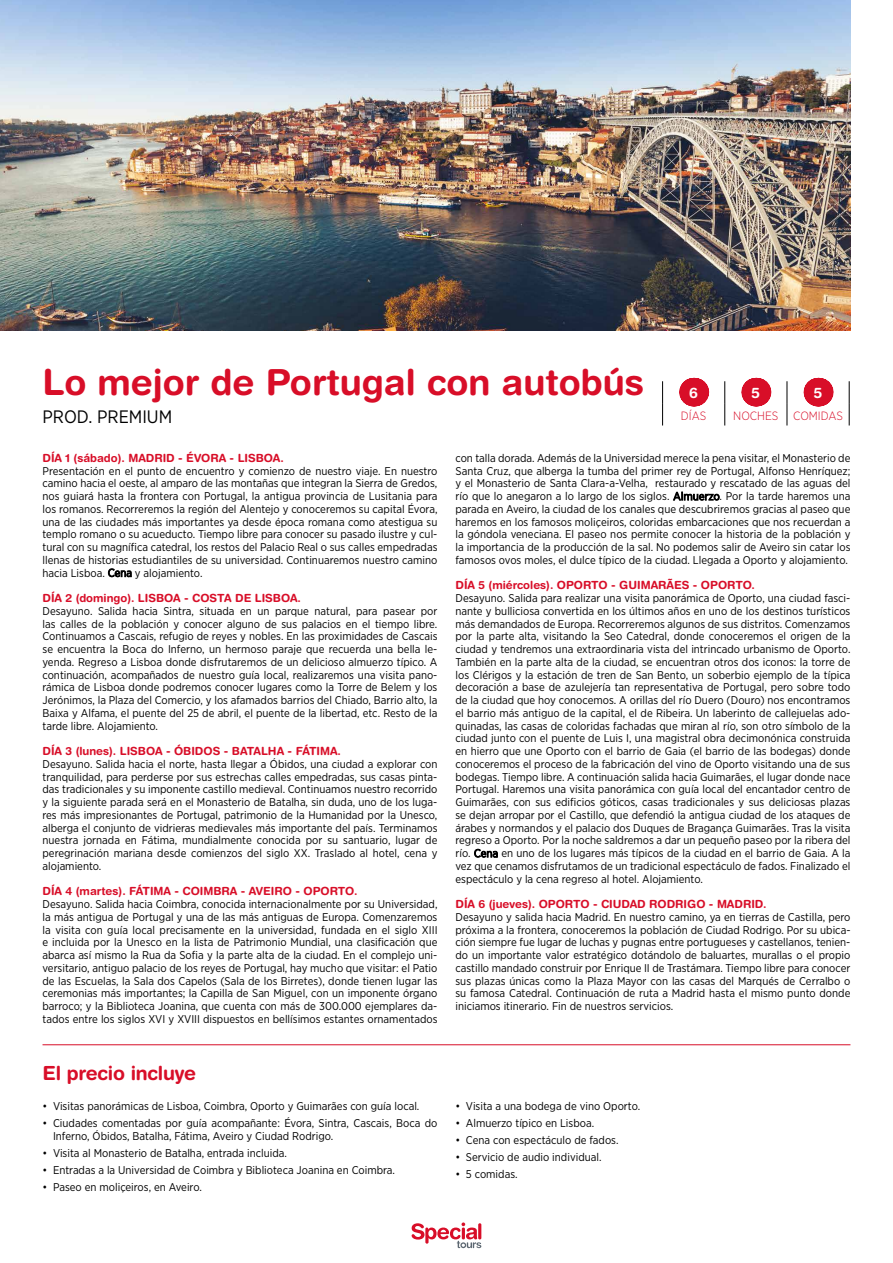
<style>
.page{position:relative;width:893px;height:1263px;background:#fff}
.page>*{position:absolute;margin:0;border:0;box-sizing:border-box;transform-origin:0 0}
.t1{font:700 36px "Helvetica Rounded LT Std";color:#d80e28}
.t2{font:700 19.5px "Helvetica Rounded LT Std";letter-spacing:-.01em;color:#d80e28}
.t3{font:18px "Gotham Narrow";color:#000}
.t4{font:700 14.55px "Helvetica Rounded LT Std";color:#fff}
.t5{font:300 12px "Gotham Narrow";color:#d80e28}
.t6{font:11.25px/12.8px "Gotham Narrow";color:#000;text-align:justify}
.t7{font:700 11.25px "Helvetica Rounded LT Std";color:#d80e28}
</style>
<div class="page">
<hr style="left:43px;top:1044px;width:807px;height:1px;background:#d80e28">
<svg style="left:662px;top:381px;width:1px;height:44px"></svg>
<svg style="left:724px;top:381px;width:1px;height:44px"></svg>
<svg style="left:787px;top:381px;width:1px;height:44px"></svg>
<svg style="left:849px;top:381px;width:1px;height:44px"></svg>
<svg style="left:693px;top:378px;width:2px;height:28px"></svg>
<svg style="left:756px;top:378px;width:1px;height:28px"></svg>
<svg style="left:818px;top:378px;width:1px;height:28px"></svg>
<svg style="left:412px;top:1222px;width:69px;height:26px"></svg>
<img style="left:0;top:0;width:850px;height:330px">
<h1 class="t1" style="left:43px;top:360px;width:603px">Lo mejor de Portugal con autobús</h1>
<h3 class="t3" style="left:43px;top:405px;width:131px">PROD. PREMIUM</h3>
<p class="t7" style="left:43px;top:451px;width:243px">DÍA 1 (sábado). MADRID - ÉVORA - LISBOA.</p>
<p class="t6" style="left:43px;top:464px;width:396px">Presentación en el punto de encuentro y comienzo de nuestro viaje. En nuestro camino hacia el oeste, al amparo de las montañas que integran la Sierra de Gredos, nos guiará hasta la frontera con Portugal, la antigua provincia de Lusitania para los romanos. Recorreremos la región del Alentejo y conoceremos su capital Évora, una de las ciudades más importantes ya desde época romana como atestigua su templo romano o su acueducto. Tiempo libre para conocer su pasado ilustre y cul&shy;tural con su magnífica catedral, los restos del Palacio Real o sus calles empedradas llenas de historias estudiantiles de su universidad. Continuaremos nuestro camino hacia Lisboa. Cena y alojamiento.</p>
<p class="t7" style="left:43px;top:591px;width:260px">DÍA 2 (domingo). LISBOA - COSTA DE LISBOA.</p>
<p class="t6" style="left:43px;top:604px;width:396px">Desayuno. Salida hacia Sintra, situada en un parque natural, para pasear por las calles de la población y conocer alguno de sus palacios en el tiempo libre.<br>Continuamos a Cascais, refugio de reyes y nobles. En las proximidades de Cascais se encuentra la Boca do Inferno, un hermoso paraje que recuerda una bella le&shy;yenda. Regreso a Lisboa donde disfrutaremos de un delicioso almuerzo típico. A continuación, acompañados de nuestro guía local, realizaremos una visita pano&shy;rámica de Lisboa donde podremos conocer lugares como la Torre de Belem y los Jerónimos, la Plaza del Comercio, y los afamados barrios del Chiado, Barrio alto, la Baixa y Alfama, el puente del 25 de abril, el puente de la libertad, etc. Resto de la tarde libre. Alojamiento.</p>
<p class="t7" style="left:43px;top:744px;width:300px">DÍA 3 (lunes). LISBOA - ÓBIDOS - BATALHA - FÁTIMA.</p>
<p class="t6" style="left:43px;top:757px;width:396px">Desayuno. Salida hacia el norte, hasta llegar a Óbidos, una ciudad a explorar con tranquilidad, para perderse por sus estrechas calles empedradas, sus casas pinta&shy;das tradicionales y su imponente castillo medieval. Continuamos nuestro recorrido y la siguiente parada será en el Monasterio de Batalha, sin duda, uno de los luga&shy;res más impresionantes de Portugal, patrimonio de la Humanidad por la Unesco, alberga el conjunto de vidrieras medievales más importante del país. Terminamos nuestra jornada en Fátima, mundialmente conocida por su santuario, lugar de peregrinación mariana desde comienzos del siglo XX. Traslado al hotel, cena y alojamiento.</p>
<p class="t7" style="left:43px;top:884px;width:317px">DÍA 4 (martes). FÁTIMA - COIMBRA - AVEIRO - OPORTO.</p>
<p class="t6" style="left:43px;top:897px;width:396px">Desayuno. Salida hacia Coimbra, conocida internacionalmente por su Universidad, la más antigua de Portugal y una de las más antiguas de Europa. Comenzaremos la visita con guía local precisamente en la universidad, fundada en el siglo XIII e incluida por la Unesco en la lista de Patrimonio Mundial, una clasificación que abarca así mismo la Rua da Sofia y la parte alta de la ciudad. En el complejo uni&shy;versitario, antiguo palacio de los reyes de Portugal, hay mucho que visitar: el Patio de las Escuelas, la Sala dos Capelos (Sala de los Birretes), donde tienen lugar las ceremonias más importantes; la Capilla de San Miguel, con un imponente órgano barroco; y la Biblioteca Joanina, que cuenta con más de 300.000 ejemplares da&shy;tados entre los siglos XVI y XVIII dispuestos en bellísimos estantes ornamentados</p>
<p class="t4" style="left:689px;top:384px;width:10px">6</p>
<p class="t4" style="left:752px;top:384px;width:10px">5</p>
<p class="t4" style="left:814px;top:384px;width:10px">5</p>
<p class="t5" style="left:681px;top:408px;width:27px">DÍAS</p>
<p class="t5" style="left:733px;top:408px;width:111px">NOCHES COMIDAS</p>
<p class="t6" style="left:455px;top:451px;width:396px">con talla dorada. Además de la Universidad merece la pena visitar, el Monasterio de Santa Cruz, que alberga la tumba del primer rey de Portugal, Alfonso Henríquez; y el Monasterio de Santa Clara-a-Velha, restaurado y rescatado de las aguas del río que lo anegaron a lo largo de los siglos. Almuerzo. Por la tarde haremos una parada en Aveiro, la ciudad de los canales que descubriremos gracias al paseo que haremos en los famosos moliçeiros, coloridas embarcaciones que nos recuerdan a la góndola veneciana. El paseo nos permite conocer la historia de la población y la importancia de la producción de la sal. No podemos salir de Aveiro sin catar los famosos ovos moles, el dulce típico de la ciudad. Llegada a Oporto y alojamiento.</p>
<p class="t7" style="left:455px;top:579px;width:301px">DÍA 5 (miércoles). OPORTO - GUIMARÃES - OPORTO.</p>
<p class="t6" style="left:455px;top:592px;width:396px">Desayuno. Salida para realizar una visita panorámica de Oporto, una ciudad fasci&shy;nante y bulliciosa convertida en los últimos años en uno de los destinos turísticos más demandados de Europa. Recorreremos algunos de sus distritos. Comenzamos por la parte alta, visitando la Seo Catedral, donde conoceremos el origen de la ciudad y tendremos una extraordinaria vista del intrincado urbanismo de Oporto.<br>También en la parte alta de la ciudad, se encuentran otros dos iconos: la torre de los Clérigos y la estación de tren de San Bento, un soberbio ejemplo de la típica decoración a base de azulejería tan representativa de Portugal, pero sobre todo de la ciudad que hoy conocemos. A orillas del río Duero (Douro) nos encontramos el barrio más antiguo de la capital, el de Ribeira. Un laberinto de callejuelas ado&shy;quinadas, las casas de coloridas fachadas que miran al río, son otro símbolo de la ciudad junto con el puente de Luis I, una magistral obra decimonónica construida en hierro que une Oporto con el barrio de Gaia (el barrio de las bodegas) donde conoceremos el proceso de la fabricación del vino de Oporto visitando una de sus bodegas. Tiempo libre. A continuación salida hacia Guimarães, el lugar donde nace Portugal. Haremos una visita panorámica con guía local del encantador centro de Guimarães, con sus edificios góticos, casas tradicionales y sus deliciosas plazas se dejan arropar por el Castillo, que defendió la antigua ciudad de los ataques de árabes y normandos y el palacio dos Duques de Bragança Guimarães. Tras la visita regreso a Oporto. Por la noche saldremos a dar un pequeño paseo por la ribera del río. Cena en uno de los lugares más típicos de la ciudad en el barrio de Gaia. A la vez que cenamos disfrutamos de un tradicional espectáculo de fados. Finalizado el espectáculo y la cena regreso al hotel. Alojamiento.</p>
<p class="t7" style="left:455px;top:897px;width:313px">DÍA 6 (jueves). OPORTO - CIUDAD RODRIGO - MADRID.</p>
<p class="t6" style="left:455px;top:910px;width:396px">Desayuno y salida hacia Madrid. En nuestro camino, ya en tierras de Castilla, pero próxima a la frontera, conoceremos la población de Ciudad Rodrigo. Por su ubica&shy;ción siempre fue lugar de luchas y pugnas entre portugueses y castellanos, tenien&shy;do un importante valor estratégico dotándolo de baluartes, murallas o el propio castillo mandado construir por Enrique II de Trastámara. Tiempo libre para conocer sus plazas únicas como la Plaza Mayor con las casas del Marqués de Cerralbo o su famosa Catedral. Continuación de ruta a Madrid hasta el mismo punto donde iniciamos itinerario. Fin de nuestros servicios.</p>
<h2 class="t2" style="left:43px;top:1061px;width:155px">El precio incluye</h2>
<p class="t6" style="left:43px;top:1099px;width:378px">• Visitas panorámicas de Lisboa, Coimbra, Oporto y Guimarães con guía local.</p>
<p class="t6" style="left:53px;top:1116px;width:386px;text-indent:-10px">• Ciudades comentadas por guía acompañante: Évora, Sintra, Cascais, Boca do<br>Inferno, Óbidos, Batalha, Fátima, Aveiro y Ciudad Rodrigo.</p>
<p class="t6" style="left:43px;top:1146px;width:246px">• Visita al Monasterio de Batalha, entrada incluida.</p>
<p class="t6" style="left:43px;top:1163px;width:354px">• Entradas a la Universidad de Coimbra y Biblioteca Joanina en Coimbra.</p>
<p class="t6" style="left:43px;top:1180px;width:161px">• Paseo en moliçeiros, en Aveiro.</p>
<p class="t6" style="left:455px;top:1099px;width:186px">• Visita a una bodega de vino Oporto.</p>
<p class="t6" style="left:455px;top:1116px;width:140px">• Almuerzo típico en Lisboa.</p>
<p class="t6" style="left:455px;top:1133px;width:165px">• Cena con espectáculo de fados.</p>
<p class="t6" style="left:455px;top:1150px;width:148px">• Servicio de audio individual.</p>
<p class="t6" style="left:455px;top:1167px;width:64px">• 5 comidas.</p>
</div>
